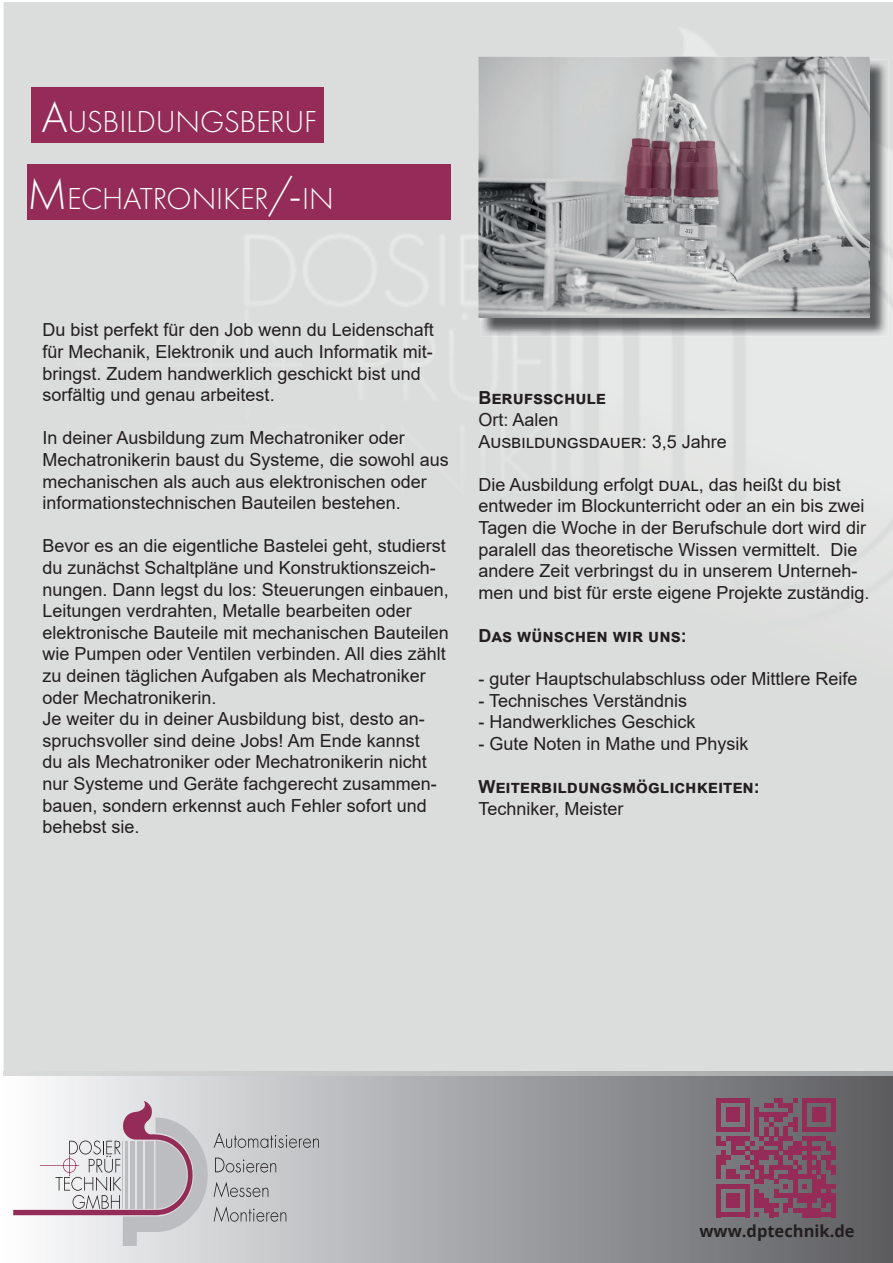
<style>
.page{position:relative;width:893px;height:1263px;background:#fff}
.page>*{position:absolute;margin:0;border:0;box-sizing:border-box;transform-origin:0 0}
.t1{font:300 31.5px "Futura PT";letter-spacing:-.005em;color:#fff}
.t2{font:18px/21.6px "Arial";color:#231f20}
.t3{font:700 18px "Arial";color:#231f20}
.t4{font:700 16.5px "Open Sans";color:#231f20}
.s1{font-size:45px}
</style>
<div class="page">
<svg style="left:3px;top:1071px;width:890px;height:192px;background:#9d9ea1"></svg>
<div style="left:4px;top:2px;width:889px;height:1074px;background:#dbdcdc"></div>
<div style="left:27px;top:164px;width:424px;height:56px;background:#942c57"></div>
<div style="left:31px;top:87px;width:292px;height:56px;background:#942c57"></div>
<img style="left:481px;top:59px;width:407px;height:278px">
<img style="left:481px;top:59px;width:389px;height:259px">
<svg style="left:13px;top:1101px;width:306px;height:145px"></svg>
<svg style="left:716px;top:1098px;width:120px;height:119px;background:#844a63"></svg>
<div style="left:831px;top:1193px;width:5px;height:15px;background:#942c57"></div>
<div style="left:831px;top:1208px;width:5px;height:9px;background:#942c57"></div>
<h1 class="t1" style="left:42px;top:104px;width:277px"><span class="s1">A</span>USBILDUNGSBERUF</h1>
<h1 class="t1" style="left:27px;top:180px;width:308px"><span class="s1">M</span>ECHATRONIKER<span class="s1">/-</span>IN</h1>
<p class="t2" style="left:43px;top:319px;width:393px">Du bist perfekt für den Job wenn du Leidenschaft für Mechanik, Elektronik und auch Informatik mit&shy;bringst. Zudem handwerklich geschickt bist und sorfältig und genau arbeitest.</p>
<p class="t2" style="left:43px;top:427px;width:408px">In deiner Ausbildung zum Mechatroniker oder Mechatronikerin baust du Systeme, die sowohl aus mechanischen als auch aus elektronischen oder informationstechnischen Bauteilen bestehen.</p>
<p class="t2" style="left:43px;top:535px;width:408px">Bevor es an die eigentliche Bastelei geht, studierst du zunächst Schaltpläne und Konstruktionszeich&shy;nungen. Dann legst du los: Steuerungen einbauen, Leitungen verdrahten, Metalle bearbeiten oder elektronische Bauteile mit mechanischen Bauteilen wie Pumpen oder Ventilen verbinden. All dies zählt zu deinen täglichen Aufgaben als Mechatroniker oder Mechatronikerin.<br>Je weiter du in deiner Ausbildung bist, desto an&shy;spruchsvoller sind deine Jobs! Am Ende kannst<br>du als Mechatroniker oder Mechatronikerin nicht nur Systeme und Geräte fachgerecht zusammen&shy;bauen, sondern erkennst auch Fehler sofort und behebst sie.</p>
<p class="t3" style="left:478px;top:385px;width:129px">BERUFSSCHULE</p>
<p class="t2" style="left:478px;top:409px;width:250px">Ort: Aalen<br>AUSBILDUNGSDAUER: 3,5 Jahre</p>
<p class="t2" style="left:478px;top:473px;width:393px">Die Ausbildung erfolgt DUAL, das heißt du bist entweder im Blockunterricht oder an ein bis zwei Tagen die Woche in der Berufschule dort wird dir paralell das theoretische Wissen vermittelt. Die andere Zeit verbringst du in unserem Unterneh&shy;men und bist für erste eigene Projekte zuständig.</p>
<p class="t3" style="left:478px;top:623px;width:210px">DAS WÜNSCHEN WIR UNS:</p>
<p class="t2" style="left:478px;top:668px;width:381px">- guter Hauptschulabschluss oder Mittlere Reife</p>
<p class="t2" style="left:478px;top:689px;width:210px">- Technisches Verständnis</p>
<p class="t2" style="left:478px;top:711px;width:219px">- Handwerkliches Geschick</p>
<p class="t2" style="left:478px;top:733px;width:272px">- Gute Noten in Mathe und Physik</p>
<p class="t3" style="left:478px;top:774px;width:283px">WEITERBILDUNGSMÖGLICHKEITEN:</p>
<p class="t2" style="left:478px;top:797px;width:147px">Techniker, Meister</p>
<p class="t4" style="left:699px;top:1220px;width:157px">www.dptechnik.de</p>
</div>
